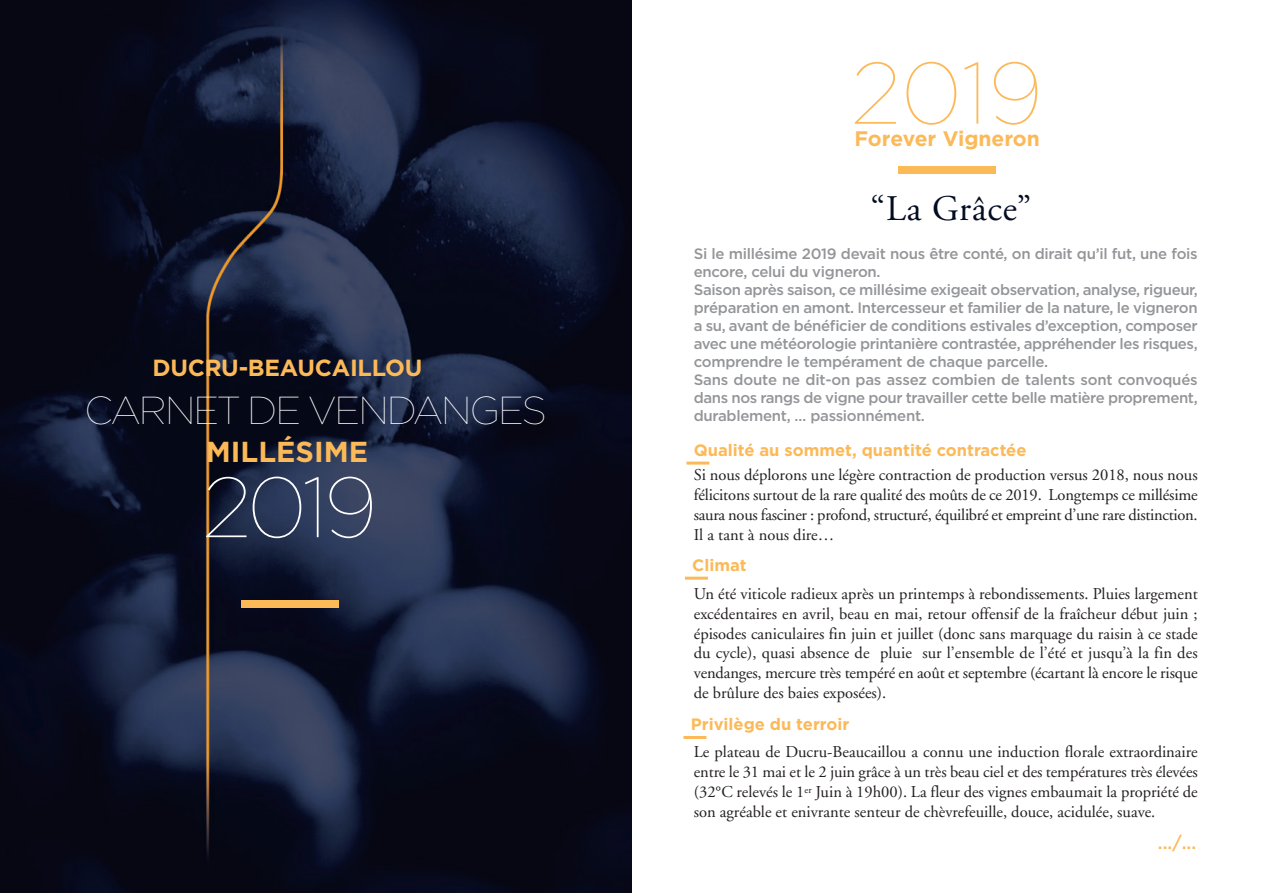
<style>
.page{position:relative;width:1263px;height:893px;background:#fff}
.page>*{position:absolute;margin:0;border:0;box-sizing:border-box;transform-origin:0 0}
.t1{font:100 87px "Gotham";color:#fcb958}
.t2{font:100 85.05px "Gotham";color:#fff}
.t3{font:100 39px "Gotham";letter-spacing:-.05em;color:#fff}
.t4{font:36px "Adobe Garamond";letter-spacing:.025em;color:#030c21}
.t5{font:700 28.8px "Gotham";color:#fcb958}
.t6{font:700 23.4px "Gotham";letter-spacing:-.01em;color:#fcb958}
.t7{font:700 21px "Gotham";color:#fcb958}
.t8{font:500 18px "Gotham";color:#fcb958}
.t9{font:16.5px/19.8px "Adobe Garamond";color:#231f20;text-align:justify}
.t10{font:700 16.5px "Gotham";color:#fcb958}
.t11{font:500 15px/18px "Gotham";letter-spacing:-.025em;color:#939598}
</style>
<div class="page">
<img style="left:0;top:0;width:632px;height:893px">
<div style="left:242px;top:600px;width:97px;height:8px;background:#fcb958"></div>
<div style="left:898px;top:166px;width:98px;height:8px;background:#fcb958"></div>
<hr style="left:686px;top:462px;width:23px;height:3px;background:#fcb958">
<hr style="left:685px;top:577px;width:23px;height:3px;background:#fcb958">
<hr style="left:683px;top:736px;width:23px;height:3px;background:#fcb958">
<h3 class="t6" style="left:152px;top:355px;width:271px">DUCRU-BEAUCAILLOU</h3>
<h3 class="t3" style="left:85px;top:392px;width:464px">CARNET DE VENDANGES</h3>
<h3 class="t5" style="left:206px;top:436px;width:164px">MILLÉSIME</h3>
<h2 class="t2" style="left:203px;top:469px;width:177px">2019</h2>
<h1 class="t1" style="left:851px;top:54px;width:194px">2019</h1>
<p class="t7" style="left:854px;top:127px;width:187px">Forever Vigneron</p>
<h3 class="t4" style="left:871px;top:190px;width:162px">“La Grâce”</h3>
<p class="t11" style="left:694px;top:245px;width:505px">Si le millésime 2019 devait nous être conté, on dirait qu’il fut, une fois encore, celui du vigneron.<br>Saison après saison, ce millésime exigeait observation, analyse, rigueur, préparation en amont. Intercesseur et familier de la nature, le vigneron a su, avant de bénéficier de conditions estivales d’exception, composer avec une météorologie printanière contrastée, appréhender les risques, comprendre le tempérament de chaque parcelle.<br>Sans doute ne dit-on pas assez combien de talents sont convoqués dans nos rangs de vigne pour travailler cette belle matière proprement, durablement, … passionnément.</p>
<p class="t10" style="left:694px;top:441px;width:334px">Qualité au sommet, quantité contractée</p>
<p class="t9" style="left:694px;top:465px;width:505px">Si nous déplorons une légère contraction de production versus 2018, nous nous félicitons surtout de la rare qualité des moûts de ce 2019. Longtemps ce millésime saura nous fasciner : profond, structuré, équilibré et empreint d’une rare distinction.<br>Il a tant à nous dire…</p>
<p class="t10" style="left:692px;top:556px;width:56px">Climat</p>
<p class="t9" style="left:694px;top:584px;width:505px">Un été viticole radieux après un printemps à rebondissements. Pluies largement excédentaires en avril, beau en mai, retour offensif de la fraîcheur début juin ; épisodes caniculaires fin juin et juillet (donc sans marquage du raisin à ce stade du cycle), quasi absence de pluie sur l’ensemble de l’été et jusqu’à la fin des vendanges, mercure très tempéré en août et septembre (écartant là encore le risque de brûlure des baies exposées).</p>
<p class="t10" style="left:691px;top:715px;width:160px">Privilège du terroir</p>
<p class="t9" style="left:694px;top:743px;width:505px">Le plateau de Ducru-Beaucaillou a connu une induction florale extraordinaire entre le 31 mai et le 2 juin grâce à un très beau ciel et des températures très élevées (32°C relevés le 1<sup>er</sup> Juin à 19h00). La fleur des vignes embaumait la propriété de son agréable et enivrante senteur de chèvrefeuille, douce, acidulée, suave.</p>
<p class="t8" style="left:1158px;top:835px;width:40px">.../...</p>
</div>
